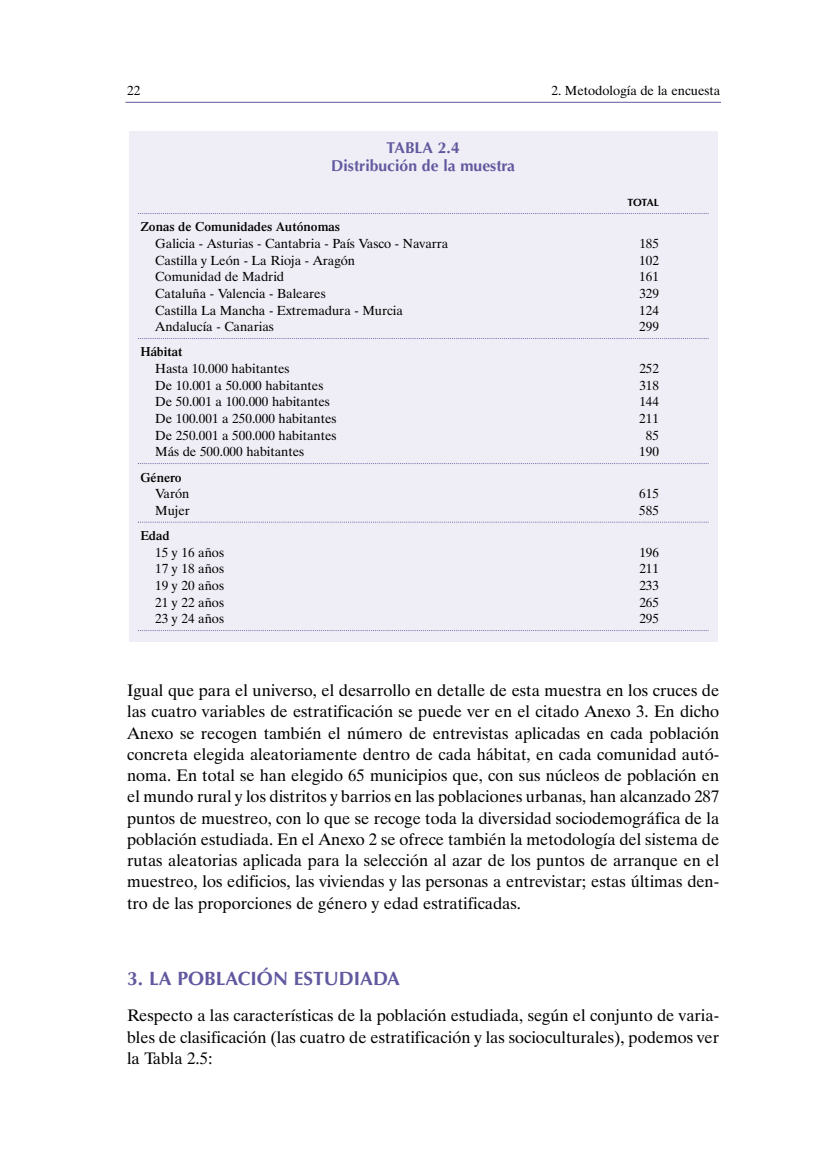
<style>
.page{position:relative;width:820px;height:1168px;background:#fff}
.page>*{position:absolute;margin:0;border:0;box-sizing:border-box;transform-origin:0 0}
.t1{font:700 19.25px "Optima";color:#61599f}
.t2{font:16.62px/21.2px "Dutch 801 BT";color:#000;text-align:justify}
.t3{font:700 15.75px/18.4px "Optima";color:#61599f;text-align:center}
.t4{font:13.12px "Dutch 801 BT";color:#000}
.t5{font:600 13.12px "Dutch 801 BT";color:#000}
.t6{font:700 10.5px "Optima";letter-spacing:-.03em;color:#000}
</style>
<div class="page">
<svg style="left:125px;top:101px;width:596px;height:541px;background:#efeef6"></svg>
<p class="t4" style="left:127px;top:86px;width:15px">22</p>
<p class="t4" style="left:551px;top:86px;width:170px">2. Metodología de la encuesta</p>
<p class="t3" style="left:331px;top:140px;width:185px">TABLA 2.4<br>Distribución de la muestra</p>
<p class="t6" style="left:627px;top:198px;width:33px">TOTAL</p>
<p class="t5" style="left:140px;top:222px;width:201px">Zonas de Comunidades Autónomas</p>
<p class="t4" style="left:155px;top:239px;width:295px">Galicia - Asturias - Cantabria - País Vasco - Navarra</p>
<p class="t4" style="left:639px;top:239px;width:21px">185</p>
<p class="t4" style="left:155px;top:255px;width:201px">Castilla y León - La Rioja - Aragón</p>
<p class="t4" style="left:639px;top:255px;width:21px">102</p>
<p class="t4" style="left:155px;top:272px;width:130px">Comunidad de Madrid</p>
<p class="t4" style="left:639px;top:272px;width:21px">161</p>
<p class="t4" style="left:155px;top:289px;width:172px">Cataluña - Valencia - Baleares</p>
<p class="t4" style="left:639px;top:289px;width:21px">329</p>
<p class="t4" style="left:155px;top:305px;width:249px">Castilla La Mancha - Extremadura - Murcia</p>
<p class="t4" style="left:639px;top:305px;width:21px">124</p>
<p class="t4" style="left:155px;top:322px;width:120px">Andalucía - Canarias</p>
<p class="t4" style="left:639px;top:322px;width:21px">299</p>
<p class="t5" style="left:140px;top:347px;width:44px">Hábitat</p>
<p class="t4" style="left:155px;top:364px;width:136px">Hasta 10.000 habitantes</p>
<p class="t4" style="left:639px;top:364px;width:21px">252</p>
<p class="t4" style="left:155px;top:380px;width:170px">De 10.001 a 50.000 habitantes</p>
<p class="t4" style="left:639px;top:380px;width:21px">318</p>
<p class="t4" style="left:155px;top:397px;width:176px">De 50.001 a 100.000 habitantes</p>
<p class="t4" style="left:639px;top:397px;width:21px">144</p>
<p class="t4" style="left:155px;top:414px;width:183px">De 100.001 a 250.000 habitantes</p>
<p class="t4" style="left:639px;top:414px;width:21px">211</p>
<p class="t4" style="left:155px;top:430px;width:183px">De 250.001 a 500.000 habitantes</p>
<p class="t4" style="left:646px;top:430px;width:15px">85</p>
<p class="t4" style="left:155px;top:447px;width:150px">Más de 500.000 habitantes</p>
<p class="t4" style="left:639px;top:447px;width:21px">190</p>
<p class="t5" style="left:140px;top:472px;width:43px">Género</p>
<p class="t4" style="left:155px;top:489px;width:36px">Varón</p>
<p class="t4" style="left:639px;top:489px;width:21px">615</p>
<p class="t4" style="left:155px;top:505px;width:36px">Mujer</p>
<p class="t4" style="left:639px;top:505px;width:21px">585</p>
<p class="t5" style="left:140px;top:531px;width:31px">Edad</p>
<p class="t4" style="left:155px;top:547px;width:70px">15 y 16 años</p>
<p class="t4" style="left:639px;top:547px;width:21px">196</p>
<p class="t4" style="left:155px;top:564px;width:70px">17 y 18 años</p>
<p class="t4" style="left:639px;top:564px;width:21px">211</p>
<p class="t4" style="left:155px;top:581px;width:70px">19 y 20 años</p>
<p class="t4" style="left:639px;top:581px;width:21px">233</p>
<p class="t4" style="left:155px;top:597px;width:70px">21 y 22 años</p>
<p class="t4" style="left:639px;top:597px;width:21px">265</p>
<p class="t4" style="left:155px;top:614px;width:70px">23 y 24 años</p>
<p class="t4" style="left:639px;top:614px;width:21px">295</p>
<p class="t2" style="left:127px;top:682px;width:593px">Igual que para el universo, el desarrollo en detalle de esta muestra en los cruces de las cuatro variables de estratificación se puede ver en el citado Anexo 3. En dicho Anexo se recogen también el número de entrevistas aplicadas en cada población concreta elegida aleatoriamente dentro de cada hábitat, en cada comunidad autó&shy;noma. En total se han elegido 65 municipios que, con sus núcleos de población en el mundo rural y los distritos y barrios en las poblaciones urbanas, han alcanzado 287 puntos de muestreo, con lo que se recoge toda la diversidad sociodemográfica de la población estudiada. En el Anexo 2 se ofrece también la metodología del sistema de rutas aleatorias aplicada para la selección al azar de los puntos de arranque en el muestreo, los edificios, las viviendas y las personas a entrevistar; estas últimas den&shy;tro de las proporciones de género y edad estratificadas.</p>
<p class="t1" style="left:127px;top:971px;width:274px">3. LA POBLACIÓN ESTUDIADA</p>
<p class="t2" style="left:127px;top:1007px;width:593px">Respecto a las características de la población estudiada, según el conjunto de varia&shy;bles de clasificación (las cuatro de estratificación y las socioculturales), podemos ver la Tabla 2.5:</p>
</div>
